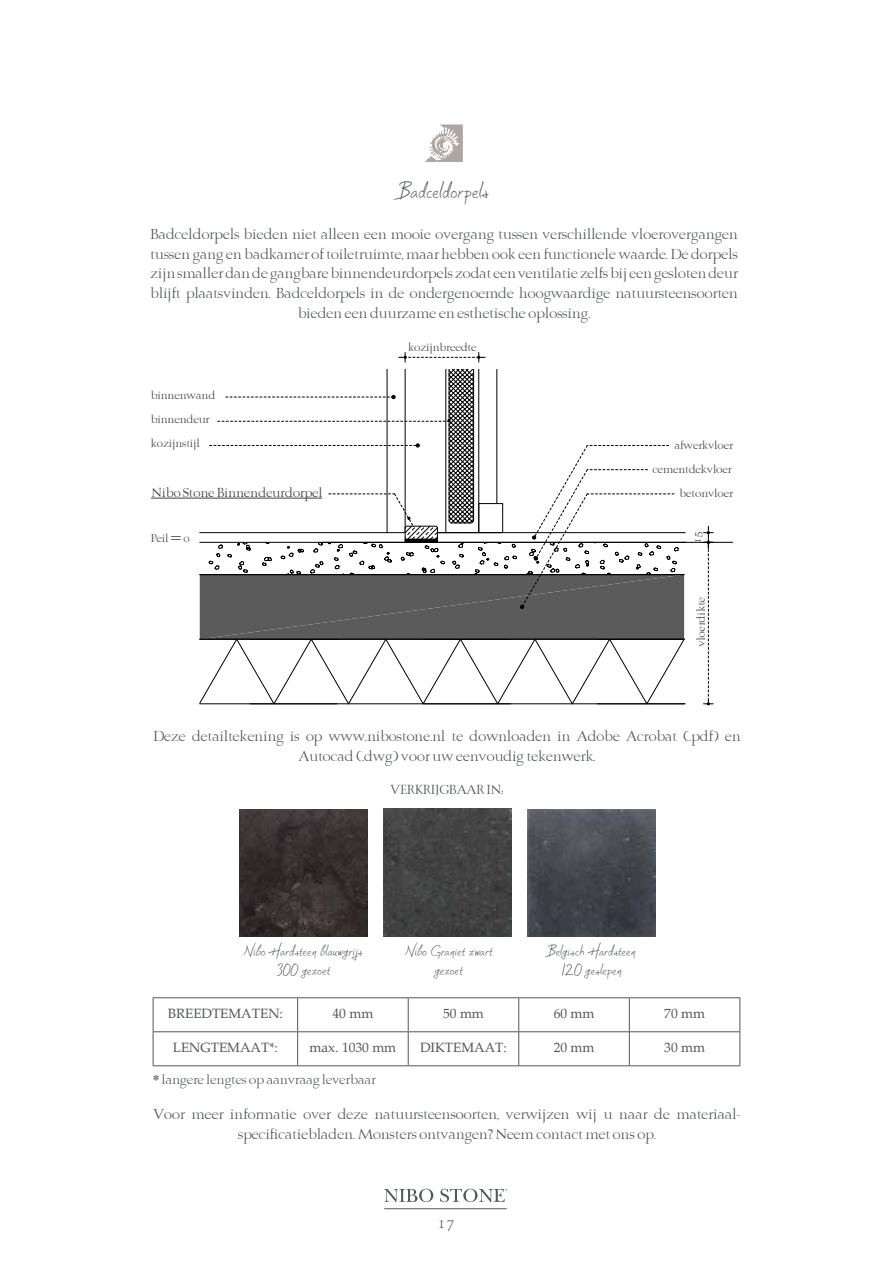
<style>
.page{position:relative;width:893px;height:1263px;background:#fff}
.page>*{position:absolute;margin:0;border:0;box-sizing:border-box;transform-origin:0 0}
.t1{font:27px "Soljik Dambaek";color:#52575b}
.t2{font:18px/19.5px "Soljik Dambaek";color:#52575b;text-align:center}
.t3{font:18px "Lizard Medieval";color:#52575b}
.t4{font:16.5px/19.5px "Lizard Medieval";color:#52575b;text-align:center}
.t5{font:15px "Lizard Medieval";color:#52575b}
.t6{font:14.85px "Lizard Medieval";color:#404040}
.t7{font:13.5px "Palatino";color:#535658}
.t8{font:12.75px/24.2px "Lizard Medieval";color:#404040;text-align:right}
.t9{font:3.45px "New Baskerville Std";color:#52575b}
</style>
<div class="page">
<hr style="left:384px;top:1208px;width:123px;height:1px;background:#52575b">
<svg style="left:384px;top:1189px;width:49px;height:13px"></svg>
<svg style="left:440px;top:1189px;width:65px;height:13px"></svg>
<svg style="left:425px;top:124px;width:38px;height:38px"></svg>
<img style="left:240px;top:809px;width:127px;height:128px">
<img style="left:528px;top:809px;width:127px;height:128px">
<img style="left:384px;top:809px;width:127px;height:128px">
<svg style="left:151px;top:352px;width:582px;height:353px"></svg>
<hr style="left:153px;top:997px;width:145px;height:1px;background:#535658">
<hr style="left:153px;top:998px;width:1px;height:33px;background:#535658">
<hr style="left:298px;top:997px;width:110px;height:1px;background:#535658">
<hr style="left:297px;top:998px;width:1px;height:33px;background:#535658">
<hr style="left:408px;top:997px;width:111px;height:1px;background:#535658">
<hr style="left:408px;top:998px;width:1px;height:33px;background:#535658">
<hr style="left:519px;top:997px;width:110px;height:1px;background:#535658">
<hr style="left:518px;top:998px;width:1px;height:33px;background:#535658">
<hr style="left:629px;top:997px;width:111px;height:1px;background:#535658">
<hr style="left:629px;top:998px;width:1px;height:33px;background:#535658">
<hr style="left:740px;top:998px;width:1px;height:33px;background:#535658">
<hr style="left:153px;top:1031px;width:145px;height:1px;background:#535658">
<hr style="left:153px;top:1032px;width:1px;height:33px;background:#535658">
<hr style="left:298px;top:1031px;width:110px;height:1px;background:#535658">
<hr style="left:297px;top:1032px;width:1px;height:33px;background:#535658">
<hr style="left:408px;top:1031px;width:111px;height:1px;background:#535658">
<hr style="left:408px;top:1032px;width:1px;height:33px;background:#535658">
<hr style="left:519px;top:1031px;width:110px;height:1px;background:#535658">
<hr style="left:518px;top:1032px;width:1px;height:33px;background:#535658">
<hr style="left:629px;top:1031px;width:111px;height:1px;background:#535658">
<hr style="left:629px;top:1032px;width:1px;height:33px;background:#535658">
<hr style="left:740px;top:1032px;width:1px;height:33px;background:#535658">
<hr style="left:153px;top:1065px;width:145px;height:1px;background:#535658">
<hr style="left:298px;top:1065px;width:110px;height:1px;background:#535658">
<hr style="left:408px;top:1065px;width:111px;height:1px;background:#535658">
<hr style="left:519px;top:1065px;width:110px;height:1px;background:#535658">
<hr style="left:629px;top:1065px;width:111px;height:1px;background:#535658">
<h1 class="t1" style="left:397px;top:178px;width:94px">Badceldorpels</h1>
<p class="t4" style="left:150px;top:225px;width:589px">Badceldorpels bieden niet alleen een mooie overgang tussen verschillende vloerovergangen tussen gang en badkamer of toiletruimte, maar hebben ook een functionele waarde. De dorpels zijn smaller dan de gangbare binnendeurdorpels zodat een ventilatie zelfs bij een gesloten deur blijft plaatsvinden. Badceldorpels in de ondergenoemde hoogwaardige natuursteensoorten bieden een duurzame en esthetische oplossing.</p>
<p class="t8" style="left:151px;top:384px;width:66px">binnenwand</p>
<p class="t8" style="left:151px;top:408px;width:60px">binnendeur</p>
<p class="t8" style="left:151px;top:431px;width:50px">kozijnstijl</p>
<p class="t6" style="left:151px;top:485px;width:172px">Nibo Stone Binnendeurdorpel</p>
<p class="t8" style="left:150px;top:527px;width:40px">Peil = 0</p>
<p class="t8" style="left:408px;top:336px;width:70px">kozijnbreedte</p>
<p class="t8" style="left:652px;top:433px;width:82px">afwerkvloer cementdekvloer betonvloer</p>
<p class="t8" style="left:685px;top:544px;width:14px;rotate:-90deg">15</p>
<p class="t8" style="left:689px;top:647px;width:52px;rotate:-90deg">vloerdikte</p>
<p class="t4" style="left:153px;top:727px;width:589px">Deze detailtekening is op www.nibostone.nl te downloaden in Adobe Acrobat (.pdf) en<br>Autocad (.dwg) voor uw eenvoudig tekenwerk.</p>
<p class="t5" style="left:390px;top:782px;width:115px">VERKRIJGBAAR IN:</p>
<p class="t2" style="left:244px;top:941px;width:121px">Nibo Hardsteen blauwgrijs<br>300 gezoet</p>
<p class="t2" style="left:547px;top:941px;width:90px">Belgisch Hardsteen<br>120 geslepen</p>
<p class="t2" style="left:405px;top:941px;width:89px">Nibo Graniet zwart gezoet</p>
<p class="t7" style="left:168px;top:1005px;width:117px">BREEDTEMATEN:</p>
<p class="t7" style="left:333px;top:1005px;width:42px">40 mm</p>
<p class="t7" style="left:443px;top:1005px;width:42px">50 mm</p>
<p class="t7" style="left:554px;top:1005px;width:42px">60 mm</p>
<p class="t7" style="left:664px;top:1005px;width:42px">70 mm</p>
<p class="t7" style="left:173px;top:1039px;width:107px">LENGTEMAAT*:</p>
<p class="t7" style="left:310px;top:1039px;width:88px">max. 1030 mm</p>
<p class="t7" style="left:420px;top:1039px;width:88px">DIKTEMAAT:</p>
<p class="t7" style="left:554px;top:1039px;width:42px">20 mm</p>
<p class="t7" style="left:664px;top:1039px;width:42px">30 mm</p>
<p class="t5" style="left:153px;top:1072px;width:224px">* langere lengtes op aanvraag leverbaar</p>
<p class="t4" style="left:153px;top:1105px;width:589px">Voor meer informatie over deze natuursteensoorten, verwijzen wij u naar de materiaal&shy;specificatiebladen. Monsters ontvangen? Neem contact met ons op.</p>
<p class="t3" style="left:437px;top:1213px;width:19px">17</p>
<p class="t9" style="left:505px;top:1188px;width:4px">®</p>
</div>
